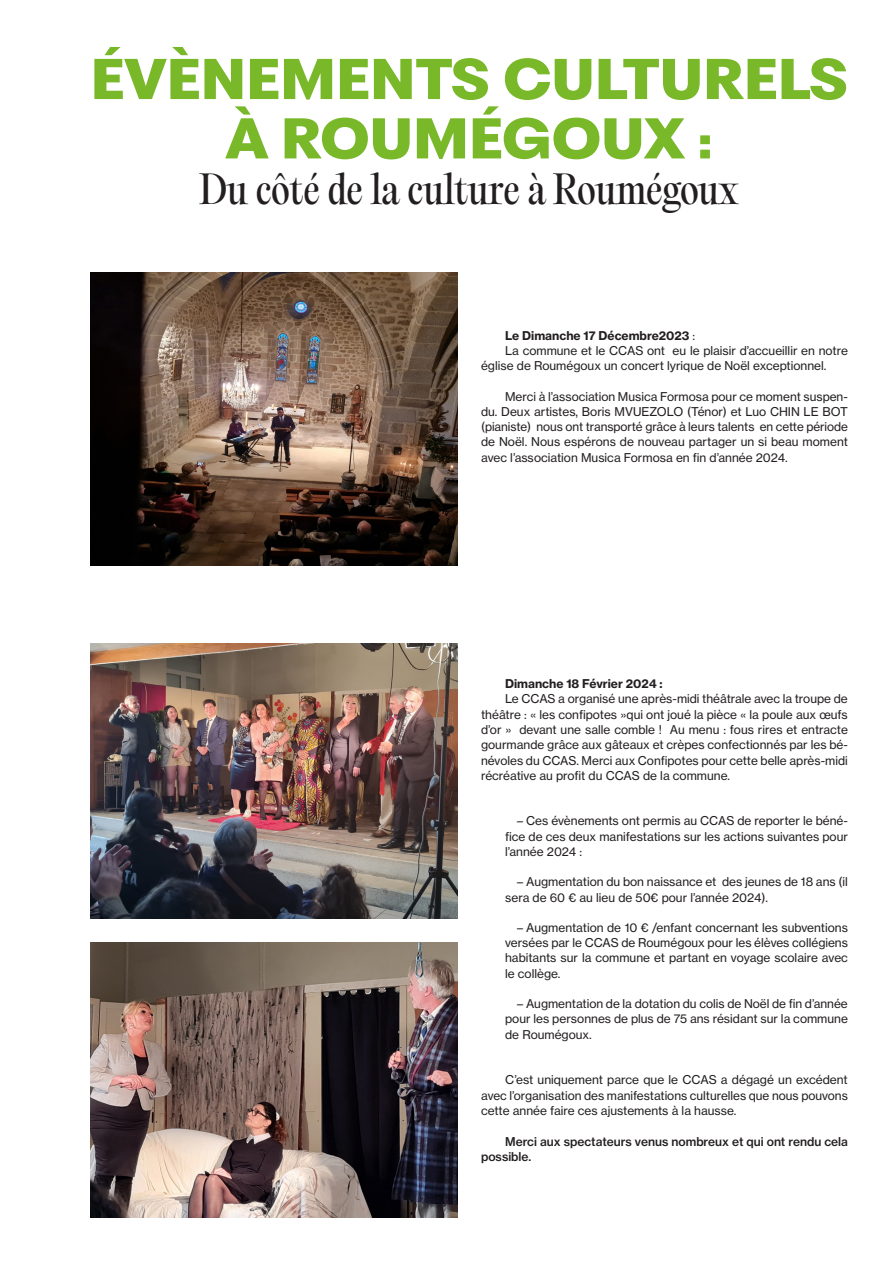
<style>
.page{position:relative;width:893px;height:1263px;background:#fff}
.page>*{position:absolute;margin:0;border:0;box-sizing:border-box;transform-origin:0 0}
.t1{font:800 53.1px/59.4px "PP Fragment Sans";color:#78b829;text-align:center}
.t2{font:38.25px "PP Editorial Old";letter-spacing:-.005em;color:#231f20}
.t3{font:12px/15.3px "N Haas Grotesk TX Pro 55 Rg";color:#231f20;text-align:justify}
.t4{font:12px/15.3px "N Haas Grotesk TX Pro 65 Md";color:#231f20}
.t5{font:12px "N Haas Grotesk TX Pro 75 Bd";color:#231f20}
.s1{font-family:"N Haas Grotesk TX Pro 55 Rg"}
</style>
<div class="page">
<img style="left:90px;top:273px;width:367px;height:292px">
<img style="left:90px;top:643px;width:367px;height:276px">
<img style="left:90px;top:943px;width:367px;height:275px">
<h1 class="t1" style="left:91px;top:53px;width:758px">ÉVÈNEMENTS CULTURELS<br>À ROUMÉGOUX :</h1>
<h2 class="t2" style="left:200px;top:163px;width:540px">Du côté de la culture à Roumégoux</h2>
<p class="t5" style="left:505px;top:328px;width:192px">Le Dimanche 17 Décembre2023 <span class="s1">:</span></p>
<p class="t3" style="left:481px;top:343px;width:368px;text-indent:24px">La commune et le CCAS ont eu le plaisir d’accueillir en notre église de Roumégoux un concert lyrique de Noël exceptionnel.</p>
<p class="t3" style="left:481px;top:389px;width:368px;text-indent:24px">Merci à l’association Musica Formosa pour ce moment suspen&shy;du. Deux artistes, Boris MVUEZOLO (Ténor) et Luo CHIN LE BOT (pianiste) nous ont transporté grâce à leurs talents en cette période de Noël. Nous espérons de nouveau partager un si beau moment avec l’association Musica Formosa en fin d’année 2024.</p>
<p class="t5" style="left:505px;top:676px;width:159px">Dimanche 18 Février 2024 :</p>
<p class="t3" style="left:481px;top:691px;width:368px;text-indent:24px">Le CCAS a organisé une après-midi théâtrale avec la troupe de théâtre : « les confipotes »qui ont joué la pièce « la poule aux œufs d’or » devant une salle comble ! Au menu : fous rires et entracte gourmande grâce aux gâteaux et crèpes confectionnés par les bé&shy;névoles du CCAS. Merci aux Confipotes pour cette belle après-midi récréative au profit du CCAS de la commune.</p>
<p class="t3" style="left:505px;top:813px;width:344px;text-indent:12px">– Ces évènements ont permis au CCAS de reporter le béné&shy;fice de ces deux manifestations sur les actions suivantes pour l’année 2024 :</p>
<p class="t3" style="left:505px;top:874px;width:344px;text-indent:12px">– Augmentation du bon naissance et des jeunes de 18 ans (il sera de 60 € au lieu de 50€ pour l’année 2024).</p>
<p class="t3" style="left:505px;top:920px;width:344px;text-indent:12px">– Augmentation de 10 € /enfant concernant les subventions versées par le CCAS de Roumégoux pour les élèves collégiens habitants sur la commune et partant en voyage scolaire avec le collège.</p>
<p class="t3" style="left:505px;top:996px;width:344px;text-indent:12px">– Augmentation de la dotation du colis de Noël de fin d’année pour les personnes de plus de 75 ans résidant sur la commune de Roumégoux.</p>
<p class="t3" style="left:481px;top:1072px;width:368px;text-indent:24px">C’est uniquement parce que le CCAS a dégagé un excédent avec l’organisation des manifestations culturelles que nous pouvons cette année faire ces ajustements à la hausse.</p>
<p class="t4" style="left:481px;top:1133px;width:368px;text-indent:24px">Merci aux spectateurs venus nombreux et qui ont rendu cela possible.</p>
</div>
